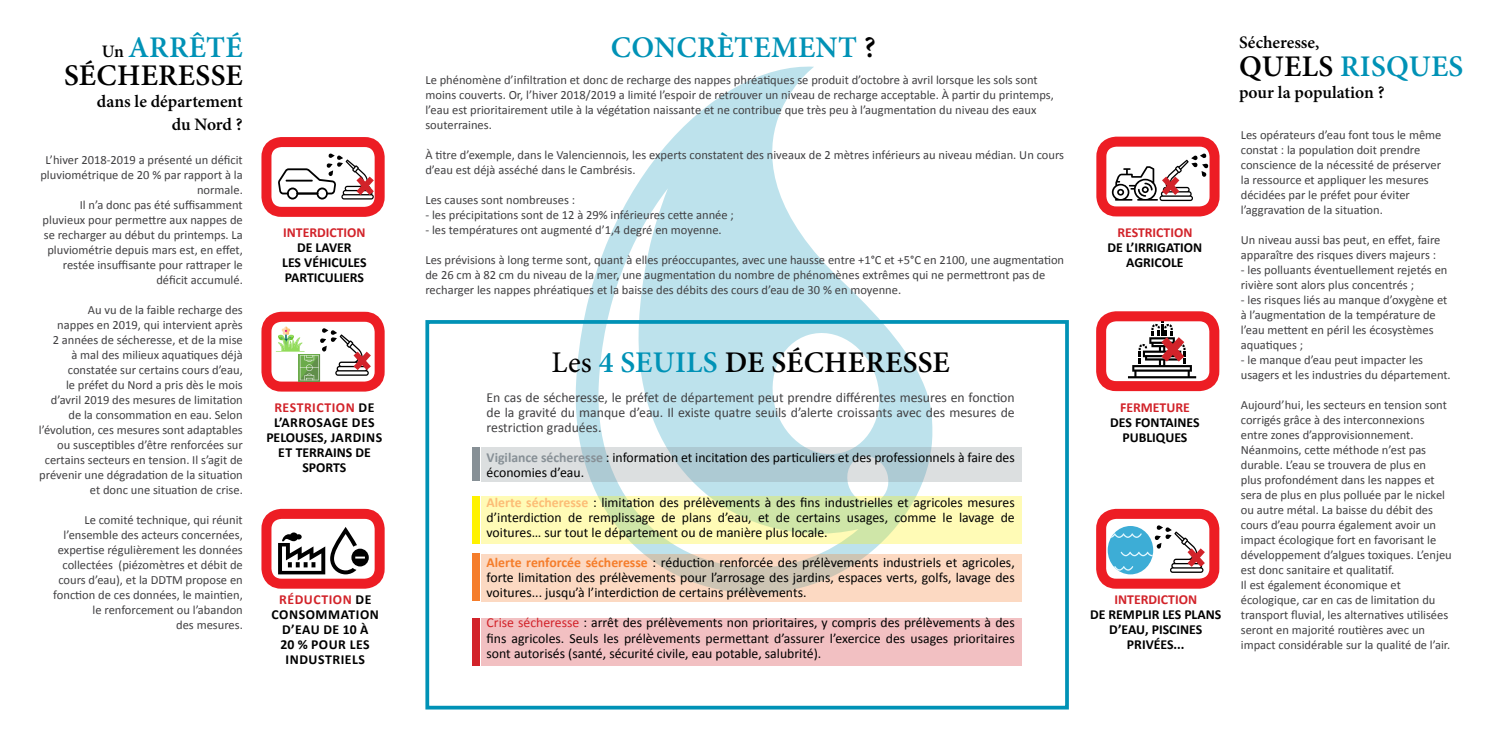
<style>
.page{position:relative;width:1489px;height:745px;background:#fff}
.page>*{position:absolute;margin:0;border:0;box-sizing:border-box;transform-origin:0 0}
.t1{font:600 30px/27.5px "Minion Pro";letter-spacing:.01em;color:#000;text-align:right}
.t2{font:600 30px "Minion Pro";letter-spacing:.01em;color:#0092b6}
.t3{font:600 17.5px/22.5px "Minion Pro";color:#000;text-align:right}
.t4{font:13.75px/15px "Calibri";color:#000;text-align:justify}
.t5{font:700 13.75px/15px "Calibri";color:#000;text-align:center}
.t6{font:13.75px/15px "Calibri";color:#414042;text-align:justify}
.t7{font:700 13.75px "Calibri";color:#d2232a}
.t8{font:12.5px/15px "Calibri";color:#414042}
.s1{font-size:17.5px}
.s2{color:#0092b6}
.s3{color:#000}
.s4{font-weight:400}
.s5{font-weight:700;color:#879096}
.s6{font-weight:700;color:#fcbd76}
.s7{font-weight:700;color:#f57d2b}
.s8{color:#d2232a}
</style>
<div class="page">
<svg style="left:569px;top:66px;width:363px;height:487px"></svg>
<div style="left:472px;top:447px;width:7px;height:33px;background:#879096"></div>
<div style="left:472px;top:495px;width:7px;height:48px;background:#fff200"></div>
<div style="left:472px;top:553px;width:7px;height:47px;background:#f57d2b"></div>
<div style="left:472px;top:617px;width:7px;height:48px;background:#d2232a"></div>
<svg style="left:481px;top:447px;width:540px;height:34px;background:#c6d5da"></svg>
<svg style="left:481px;top:496px;width:540px;height:47px;background:#f0f4b1"></svg>
<svg style="left:481px;top:553px;width:540px;height:48px;background:#f2d5c0"></svg>
<div style="left:481px;top:617px;width:540px;height:48px;background:#f2c0c2"></div>
<div style="left:425px;top:320px;width:643px;height:389px;border:4px solid #0092b6"></div>
<div style="left:261px;top:137px;width:123px;height:80px;border:10px solid #ed1d24;border-radius:15px"></div>
<svg style="left:278px;top:153px;width:101px;height:48px"></svg>
<div style="left:261px;top:311px;width:123px;height:80px;border:10px solid #ed1d24;border-radius:15px"></div>
<div style="left:261px;top:508px;width:123px;height:80px;border:10px solid #ed1d24;border-radius:15px"></div>
<div style="left:1096px;top:136px;width:123px;height:80px;border:10px solid #ed1d24;border-radius:15px"></div>
<svg style="left:1111px;top:153px;width:97px;height:48px"></svg>
<div style="left:1096px;top:311px;width:123px;height:80px;border:10px solid #ed1d24;border-radius:15px"></div>
<svg style="left:1127px;top:317px;width:69px;height:61px"></svg>
<div style="left:1096px;top:508px;width:123px;height:80px;border:10px solid #ed1d24;border-radius:15px"></div>
<svg style="left:1107px;top:525px;width:46px;height:49px"></svg>
<svg style="left:1110px;top:525px;width:100px;height:47px"></svg>
<svg style="left:276px;top:326px;width:101px;height:55px"></svg>
<svg style="left:278px;top:527px;width:91px;height:47px"></svg>
<h1 class="t1" style="left:64px;top:34px;width:180px"><span class="s1">UN</span> <span class="s2">ARRÊTÉ<br></span>SÉCHERESSE</h1>
<h2 class="t3" style="left:97px;top:90px;width:147px">DANS LE DÉPARTEMENT<br>DU NORD ?</h2>
<p class="t8" style="left:40px;top:152px;width:204px;text-align:right">L’hiver 2018-2019 a présenté un déficit pluviométrique de 20 % par rapport à la normale.<br>Il n’a donc pas été suffisamment pluvieux pour permettre aux nappes de se recharger au début du printemps. La pluviométrie depuis mars est, en effet, restée insuffisante pour rattraper le déficit accumulé.</p>
<p class="t8" style="left:39px;top:302px;width:205px;text-align:right">Au vu de la faible recharge des<br>nappes en 2019, qui intervient après<br>2 années de sécheresse, et de la mise<br>à mal des milieux aquatiques déjà constatée sur certains cours d’eau,<br>le préfet du Nord a pris dès le mois d’avril 2019 des mesures de limitation de la consommation en eau. Selon l’évolution, ces mesures sont adaptables ou susceptibles d’être renforcées sur certains secteurs en tension. Il s’agit de prévenir une dégradation de la situation et donc une situation de crise.</p>
<p class="t8" style="left:53px;top:512px;width:191px;text-align:right">Le comité technique, qui réunit l’ensemble des acteurs concernées, expertise régulièrement les données collectées (piézomètres et débit de cours d’eau), et la DDTM propose en fonction de ces données, le maintien, le renforcement ou l’abandon<br>des mesures.</p>
<p class="t7" style="left:283px;top:224px;width:84px">INTERDICTION</p>
<p class="t5" style="left:282px;top:240px;width:86px">DE LAVER<br>LES VÉHICULES<br>PARTICULIERS</p>
<p class="t7" style="left:274px;top:398px;width:9px">RESTRICTION</p>
<p class="t5" style="left:358px;top:400px;width:16px">DE</p>
<p class="t5" style="left:274px;top:415px;width:17px">L’ARROSA</p>
<p class="t5" style="left:266px;top:415px;width:94px;text-align:left;text-indent:66px">GE DES<br>PELOUSES, JARDINS</p>
<p class="t5" style="left:278px;top:445px;width:94px">ET TERRAINS DE<br>SPORTS</p>
<p class="t7" style="left:279px;top:590px;width:9px">RÉDUCTION</p>
<p class="t5" style="left:355px;top:591px;width:9px">DE</p>
<p class="t5" style="left:271px;top:606px;width:10px">CONSO</p>
<p class="t5" style="left:315px;top:606px;width:34px">MMATION</p>
<p class="t5" style="left:282px;top:621px;width:22px">D’EAU</p>
<p class="t5" style="left:323px;top:621px;width:46px">DE 10 À</p>
<p class="t5" style="left:280px;top:636px;width:40px">20 % POUR</p>
<p class="t5" style="left:350px;top:636px;width:8px">LES</p>
<p class="t5" style="left:285px;top:651px;width:9px">INDUSTRIELS</p>
<h1 class="t2" style="left:610px;top:27px;width:266px">CONCRÈTEMENT <span class="s3">?</span></h1>
<p class="t8" style="left:425px;top:72px;width:630px">Le phénomène d’infiltration et donc de recharge des nappes phréatiques se produit d’octobre à avril lorsque les sols sont moins couverts. Or, l’hiver 2018/2019 a limité l’espoir de retrouver un niveau de recharge acceptable. À partir du printemps, l’eau est prioritairement utile à la végétation naissante et ne contribue que très peu à l’augmentation du niveau des eaux souterraines.</p>
<p class="t8" style="left:425px;top:147px;width:640px">À titre d’exemple, dans le Valenciennois, les experts constatent des niveaux de 2 mètres inférieurs au niveau médian. Un cours d’eau est déjà asséché dans le Cambrésis.</p>
<p class="t8" style="left:425px;top:192px;width:151px">Les causes sont nombreuses :</p>
<p class="t8" style="left:425px;top:207px;width:310px">- les précipitations sont de 12 à 29% inférieures cette année ;</p>
<p class="t8" style="left:425px;top:222px;width:298px">- les températures ont augmenté d’1,4 degré en moyenne.</p>
<p class="t8" style="left:425px;top:252px;width:640px">Les prévisions à long terme sont, quant à elles préoccupantes, avec une hausse entre +1°C et +5°C en 2100, une augmentation de 26 cm à 82 cm du niveau de la mer, une augmentation du nombre de phénomènes extrêmes qui ne permettront pas de recharger les nappes phréatiques et la baisse des débits des cours d’eau de 30 % en moyenne.</p>
<h1 class="t1" style="left:551px;top:348px;width:400px"><span class="s4">Les</span> <span class="s2">4 SEUILS</span> DE SÉCHERESSE</h1>
<p class="t6" style="left:486px;top:390px;width:529px">En cas de sécheresse, le préfet de département peut prendre différentes mesures en fonction de la gravité du manque d’eau. Il existe quatre seuils d’alerte croissants avec des mesures de restriction graduées.</p>
<p class="t4" style="left:486px;top:450px;width:529px"><span class="s5">VIGILANCE SÉCHERESSE</span> : information et incitation des particuliers et des professionnels à faire des économies d’eau.</p>
<p class="t4" style="left:486px;top:495px;width:529px"><span class="s6">ALERTE SÉCHERESSE</span> : limitation des prélèvements à des fins industrielles et agricoles mesures d’interdiction de remplissage de plans d’eau, et de certains usages, comme le lavage de voitures… sur tout le département ou de manière plus locale.</p>
<p class="t4" style="left:486px;top:555px;width:529px"><span class="s7">ALERTE RENFORCÉE SÉCHERESSE</span> : réduction renforcée des prélèvements industriels et agricoles, forte limitation des prélèvements pour l’arrosage des jardins, espaces verts, golfs, lavage des voitures... jusqu’à l’interdiction de certains prélèvements.</p>
<p class="t4" style="left:486px;top:615px;width:529px"><span class="s8">Crise sécheresse</span> : arrêt des prélèvements non prioritaires, y compris des prélèvements à des fins agricoles. Seuls les prélèvements permettant d’assurer l’exercice des usages prioritaires sont autorisés (santé, sécurité civile, eau potable, salubrité).</p>
<p class="t7" style="left:1117px;top:224px;width:77px">RESTRICTION</p>
<p class="t5" style="left:1107px;top:240px;width:96px">DE L’IRRIGATION<br>AGRICOLE</p>
<p class="t7" style="left:1119px;top:398px;width:71px">FERMETURE</p>
<p class="t5" style="left:1110px;top:415px;width:91px">DES FONTAINES<br>PUBLIQUES</p>
<p class="t7" style="left:1114px;top:590px;width:84px">INTERDICTION</p>
<p class="t5" style="left:1090px;top:606px;width:133px">DE REMPLIR LES PLANS<br>D’EAU, PISCINES<br>PRIVÉES...</p>
<h2 class="t3" style="left:1238px;top:31px;width:82px">SÉCHERESSE,</h2>
<h1 class="t2" style="left:1239px;top:45px;width:226px"><span class="s3">QUELS</span> RISQUES</h1>
<h2 class="t3" style="left:1238px;top:81px;width:147px">POUR LA POPULATION ?</h2>
<p class="t8" style="left:1240px;top:127px;width:202px">Les opérateurs d’eau font tous le même constat : la population doit prendre conscience de la nécessité de préserver la ressource et appliquer les mesures décidées par le préfet pour éviter l’aggravation de la situation.</p>
<p class="t8" style="left:1240px;top:232px;width:201px">Un niveau aussi bas peut, en effet, faire apparaître des risques divers majeurs :</p>
<p class="t8" style="left:1240px;top:262px;width:208px">- les polluants éventuellement rejetés en rivière sont alors plus concentrés ;</p>
<p class="t8" style="left:1240px;top:292px;width:208px">- les risques liés au manque d’oxygène et à l’augmentation de la température de l’eau mettent en péril les écosystèmes aquatiques ;</p>
<p class="t8" style="left:1240px;top:352px;width:211px">- le manque d’eau peut impacter les usagers et les industries du département.</p>
<p class="t8" style="left:1240px;top:397px;width:212px">Aujourd’hui, les secteurs en tension sont corrigés grâce à des interconnexions entre zones d’approvisionnement.<br>Néanmoins, cette méthode n’est pas durable. L’eau se trouvera de plus en<br>plus profondément dans les nappes et sera de plus en plus polluée par le nickel ou autre métal. La baisse du débit des cours d’eau pourra également avoir un impact écologique fort en favorisant le développement d’algues toxiques. L’enjeu est donc sanitaire et qualitatif.<br>Il est également économique et écologique, car en cas de limitation du transport fluvial, les alternatives utilisées seront en majorité routières avec un impact considérable sur la qualité de l’air.</p>
</div>
